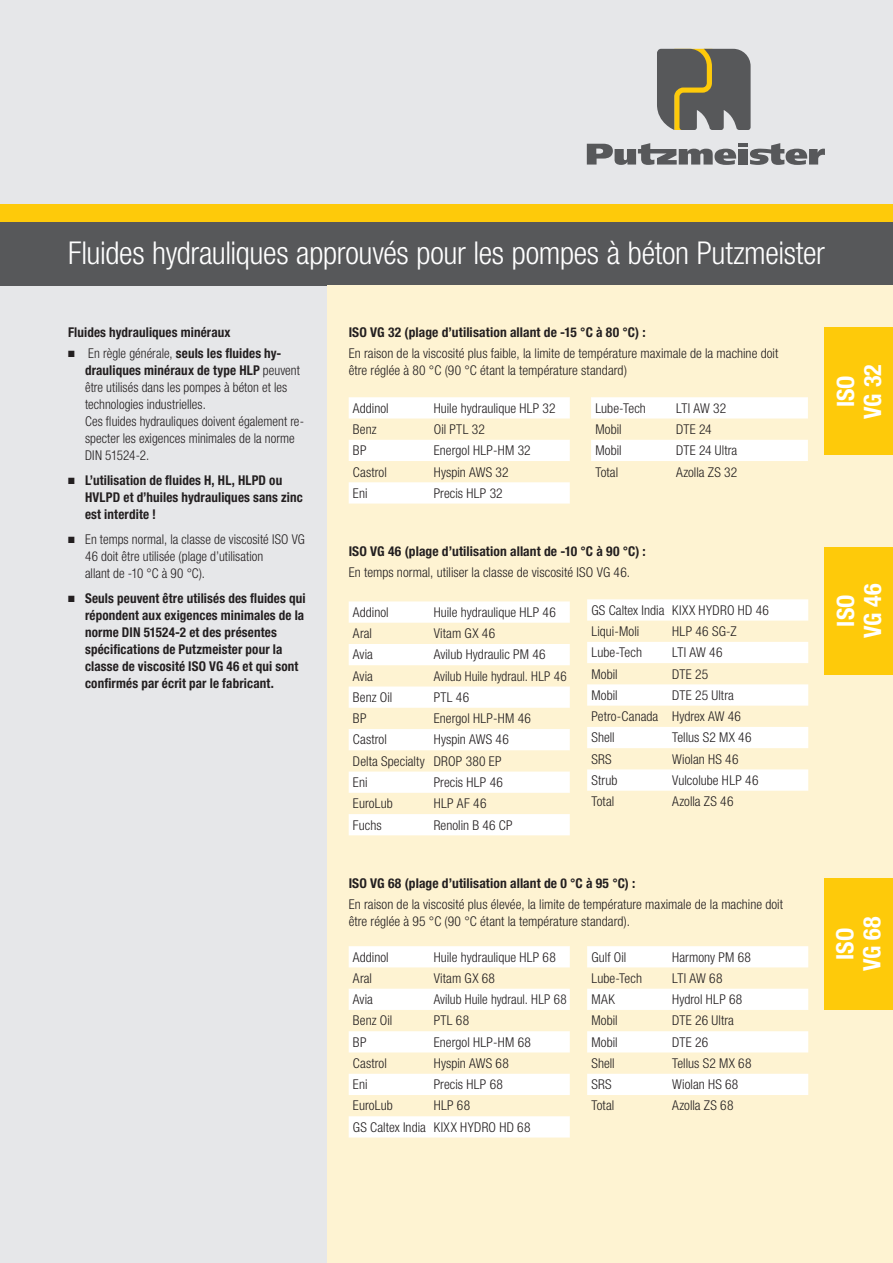
<style>
.page{position:relative;width:893px;height:1263px;background:#fff}
.page>*{position:absolute;margin:0;border:0;box-sizing:border-box;transform-origin:0 0}
.t1{font:300 condensed 31.5px "Helvetica Neue LT Pro";letter-spacing:-.01em;color:#fff}
.t2{font:700 condensed 24px/27px "Helvetica Neue LT Pro";color:#fff;text-align:center}
.t3{font:300 condensed 13.5px/16.8px "Helvetica Neue LT Pro";letter-spacing:.005em;color:#231f20}
.t4{font:700 condensed 13.5px/16.8px "Helvetica Neue LT Pro";letter-spacing:.01em;color:#231f20}
.s1{font-weight:700}
</style>
<div class="page">
<div style="left:0;top:285px;width:327px;height:978px;background:#e6e7e9"></div>
<div style="left:0;top:0;width:893px;height:204px;background:#e6e7e9"></div>
<svg style="left:657px;top:49px;width:94px;height:81px;background:#6e6b5e"></svg>
<svg style="left:587px;top:143px;width:238px;height:22px"></svg>
<div style="left:0;top:221px;width:893px;height:64px;background:#57585a"></div>
<div style="left:0;top:204px;width:893px;height:17px;background:#feca0a"></div>
<div style="left:327px;top:285px;width:566px;height:978px;background:#fef3d2"></div>
<div style="left:825px;top:547px;width:68px;height:127px;background:#feca0a"></div>
<div style="left:825px;top:328px;width:68px;height:127px;background:#feca0a"></div>
<div style="left:825px;top:878px;width:68px;height:132px;background:#feca0a"></div>
<svg style="left:349px;top:601px;width:221px;height:234px;fill:#fff"></svg>
<svg style="left:349px;top:397px;width:459px;height:107px"></svg>
<svg style="left:587px;top:599px;width:221px;height:192px"></svg>
<svg style="left:349px;top:946px;width:221px;height:191px"></svg>
<svg style="left:587px;top:946px;width:221px;height:149px"></svg>
<h1 class="t1" style="left:68px;top:235px;width:758px">Fluides hydrauliques approuvés pour les pompes à béton Putzmeister</h1>
<p class="t4" style="left:68px;top:324px;width:164px">Fluides hydrauliques minéraux</p>
<p class="t3" style="left:85px;top:345px;width:221px;text-indent:-17px">■ En règle générale, <span class="s1">seuls les fluides hy&shy;drauliques minéraux de type HLP</span> peuvent être utilisés dans les pompes à béton et les technologies industrielles.<br>Ces fluides hydrauliques doivent également re&shy;specter les exigences minimales de la norme DIN 51524-2.</p>
<p class="t4" style="left:85px;top:472px;width:219px;text-indent:-17px">■ L’utilisation de fluides H, HL, HLPD ou<br>HVLPD et d’huiles hydrauliques sans zinc est interdite !</p>
<p class="t3" style="left:85px;top:531px;width:221px;text-indent:-17px">■ En temps normal, la classe de viscosité ISO VG<br>46 doit être utilisée (plage d’utilisation<br>allant de -10 °C à 90 °C).</p>
<p class="t4" style="left:85px;top:590px;width:222px;text-indent:-17px">■ Seuls peuvent être utilisés des fluides qui répondent aux exigences minimales de la norme DIN 51524-2 et des présentes spécifications de Putzmeister pour la classe de viscosité ISO VG 46 et qui sont confirmés par écrit par le fabricant.</p>
<p class="t4" style="left:349px;top:324px;width:298px">ISO VG 32 (plage d’utilisation allant de -15 °C à 80 °C) :</p>
<p class="t3" style="left:349px;top:345px;width:431px">En raison de la viscosité plus faible, la limite de température maximale de la machine doit être réglée à 80 °C (90 °C étant la température standard)</p>
<p class="t3" style="left:353px;top:399px;width:37px">Addinol</p>
<p class="t3" style="left:434px;top:399px;width:123px">Huile hydraulique HLP 32</p>
<p class="t3" style="left:595px;top:399px;width:52px">Lube-Tech</p>
<p class="t3" style="left:676px;top:399px;width:52px">LTI AW 32</p>
<p class="t3" style="left:353px;top:421px;width:25px">Benz</p>
<p class="t3" style="left:434px;top:421px;width:53px">Oil PTL 32</p>
<p class="t3" style="left:595px;top:421px;width:28px">Mobil</p>
<p class="t3" style="left:676px;top:421px;width:37px">DTE 24</p>
<p class="t3" style="left:353px;top:442px;width:15px">BP</p>
<p class="t3" style="left:434px;top:442px;width:99px">Energol HLP-HM 32</p>
<p class="t3" style="left:595px;top:442px;width:28px">Mobil</p>
<p class="t3" style="left:676px;top:442px;width:63px">DTE 24 Ultra</p>
<p class="t3" style="left:353px;top:463px;width:35px">Castrol</p>
<p class="t3" style="left:434px;top:463px;width:76px">Hyspin AWS 32</p>
<p class="t3" style="left:595px;top:463px;width:24px">Total</p>
<p class="t3" style="left:676px;top:463px;width:63px">Azolla ZS 32</p>
<p class="t3" style="left:353px;top:484px;width:16px">Eni</p>
<p class="t3" style="left:434px;top:484px;width:71px">Precis HLP 32</p>
<p class="t4" style="left:349px;top:543px;width:299px">ISO VG 46 (plage d’utilisation allant de -10 °C à 90 °C) :</p>
<p class="t3" style="left:349px;top:564px;width:283px">En temps normal, utiliser la classe de viscosité ISO VG 46.</p>
<p class="t3" style="left:353px;top:604px;width:37px">Addinol</p>
<p class="t3" style="left:434px;top:604px;width:124px">Huile hydraulique HLP 46</p>
<p class="t3" style="left:353px;top:625px;width:21px">Aral</p>
<p class="t3" style="left:434px;top:625px;width:63px">Vitam GX 46</p>
<p class="t3" style="left:353px;top:646px;width:22px">Avia</p>
<p class="t3" style="left:434px;top:646px;width:114px">Avilub Hydraulic PM 46</p>
<p class="t3" style="left:353px;top:667px;width:22px">Avia</p>
<p class="t3" style="left:434px;top:667px;width:134px">Avilub Huile hydraul. HLP 46</p>
<p class="t3" style="left:353px;top:689px;width:41px">Benz Oil</p>
<p class="t3" style="left:434px;top:689px;width:37px">PTL 46</p>
<p class="t3" style="left:353px;top:710px;width:15px">BP</p>
<p class="t3" style="left:434px;top:710px;width:99px">Energol HLP-HM 46</p>
<p class="t3" style="left:353px;top:731px;width:35px">Castrol</p>
<p class="t3" style="left:353px;top:729px;width:157px;line-height:21.3px;text-indent:81px">Hyspin AWS 46<br>Delta Specialty DROP 380 EP<br>Eni</p>
<p class="t3" style="left:434px;top:774px;width:71px">Precis HLP 46</p>
<p class="t3" style="left:353px;top:795px;width:41px">EuroLub</p>
<p class="t3" style="left:434px;top:795px;width:54px">HLP AF 46</p>
<p class="t3" style="left:353px;top:816px;width:30px">Fuchs</p>
<p class="t3" style="left:434px;top:816px;width:81px">Renolin B 46 CP</p>
<p class="t3" style="left:591px;top:599px;width:179px;line-height:21.3px">GS Caltex India KIXX HYDRO HD 46<br>Liqui-Moli</p>
<p class="t3" style="left:672px;top:623px;width:66px">HLP 46 SG-Z</p>
<p class="t3" style="left:591px;top:644px;width:52px">Lube-Tech</p>
<p class="t3" style="left:672px;top:644px;width:52px">LTI AW 46</p>
<p class="t3" style="left:591px;top:665px;width:28px">Mobil</p>
<p class="t3" style="left:672px;top:665px;width:37px">DTE 25</p>
<p class="t3" style="left:591px;top:686px;width:28px">Mobil</p>
<p class="t3" style="left:591px;top:684px;width:151px;line-height:21.3px;text-indent:81px">DTE 25 Ultra<br>Petro-Canada Hydrex AW 46<br>Shell</p>
<p class="t3" style="left:672px;top:729px;width:81px">Tellus S2 MX 46</p>
<p class="t3" style="left:591px;top:750px;width:22px">SRS</p>
<p class="t3" style="left:672px;top:750px;width:68px">Wiolan HS 46</p>
<p class="t3" style="left:591px;top:772px;width:28px">Strub</p>
<p class="t3" style="left:672px;top:772px;width:88px">Vulcolube HLP 46</p>
<p class="t3" style="left:591px;top:793px;width:24px">Total</p>
<p class="t3" style="left:672px;top:793px;width:63px">Azolla ZS 46</p>
<p class="t4" style="left:349px;top:874px;width:288px">ISO VG 68 (plage d’utilisation allant de 0 °C à 95 °C) :</p>
<p class="t3" style="left:349px;top:896px;width:436px">En raison de la viscosité plus élevée, la limite de température maximale de la machine doit être réglée à 95 °C (90 °C étant la température standard).</p>
<p class="t3" style="left:353px;top:948px;width:37px">Addinol</p>
<p class="t3" style="left:434px;top:948px;width:124px">Huile hydraulique HLP 68</p>
<p class="t3" style="left:353px;top:969px;width:21px">Aral</p>
<p class="t3" style="left:434px;top:969px;width:63px">Vitam GX 68</p>
<p class="t3" style="left:353px;top:991px;width:22px">Avia</p>
<p class="t3" style="left:434px;top:991px;width:134px">Avilub Huile hydraul. HLP 68</p>
<p class="t3" style="left:353px;top:1012px;width:41px">Benz Oil</p>
<p class="t3" style="left:434px;top:1012px;width:37px">PTL 68</p>
<p class="t3" style="left:353px;top:1033px;width:15px">BP</p>
<p class="t3" style="left:434px;top:1033px;width:99px">Energol HLP-HM 68</p>
<p class="t3" style="left:353px;top:1055px;width:35px">Castrol</p>
<p class="t3" style="left:434px;top:1055px;width:77px">Hyspin AWS 68</p>
<p class="t3" style="left:353px;top:1076px;width:16px">Eni</p>
<p class="t3" style="left:434px;top:1076px;width:71px">Precis HLP 68</p>
<p class="t3" style="left:353px;top:1097px;width:41px">EuroLub</p>
<p class="t3" style="left:353px;top:1095px;width:179px;line-height:21.3px;text-indent:81px">HLP 68<br>GS Caltex India KIXX HYDRO HD 68</p>
<p class="t3" style="left:591px;top:948px;width:37px">Gulf Oil</p>
<p class="t3" style="left:672px;top:948px;width:80px">Harmony PM 68</p>
<p class="t3" style="left:591px;top:969px;width:52px">Lube-Tech</p>
<p class="t3" style="left:672px;top:969px;width:52px">LTI AW 68</p>
<p class="t3" style="left:591px;top:991px;width:25px">MAK</p>
<p class="t3" style="left:672px;top:991px;width:72px">Hydrol HLP 68</p>
<p class="t3" style="left:591px;top:1012px;width:28px">Mobil</p>
<p class="t3" style="left:672px;top:1012px;width:63px">DTE 26 Ultra</p>
<p class="t3" style="left:591px;top:1033px;width:28px">Mobil</p>
<p class="t3" style="left:672px;top:1033px;width:38px">DTE 26</p>
<p class="t3" style="left:591px;top:1055px;width:25px">Shell</p>
<p class="t3" style="left:672px;top:1055px;width:81px">Tellus S2 MX 68</p>
<p class="t3" style="left:591px;top:1076px;width:22px">SRS</p>
<p class="t3" style="left:672px;top:1076px;width:68px">Wiolan HS 68</p>
<p class="t3" style="left:591px;top:1097px;width:24px">Total</p>
<p class="t3" style="left:672px;top:1097px;width:63px">Azolla ZS 68</p>
<h2 class="t2" style="left:832px;top:419px;width:56px;rotate:-90deg">ISO<br>VG 32</h2>
<h2 class="t2" style="left:832px;top:638px;width:56px;rotate:-90deg">ISO<br>VG 46</h2>
<h2 class="t2" style="left:831px;top:971px;width:56px;rotate:-90deg">ISO<br>VG 68</h2>
</div>
